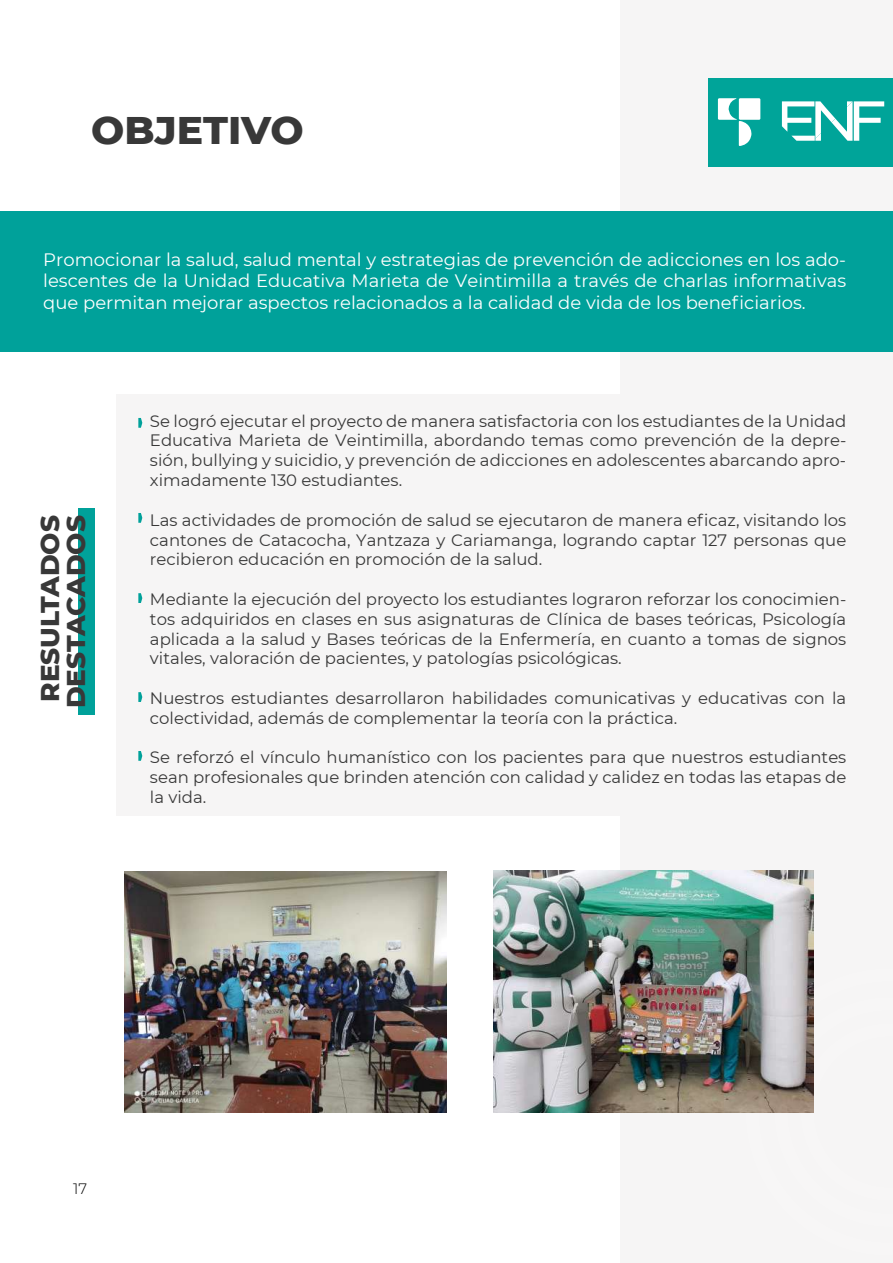
<style>
.page{position:relative;width:893px;height:1263px;background:#fff}
.page>*{position:absolute;margin:0;border:0;box-sizing:border-box;transform-origin:0 0}
.t1{font:800 39.3px "Montserrat";color:#383838}
.t2{font:800 26.25px/26.1px "Montserrat";color:#383838}
.t3{font:18px/21.6px "Montserrat";color:#fff;text-align:justify}
.t4{font:16.5px/19.8px "Montserrat";color:#383838;text-align:justify}
.t5{font:300 15px "Montserrat";color:#000}
.s1{color:#fff}
</style>
<div class="page">
<div style="left:621px;top:0;width:272px;height:1263px;background:#f6f5f5"></div>
<div style="left:0;top:211px;width:893px;height:140px;background:#00a19a"></div>
<div style="left:78px;top:508px;width:17px;height:207px;background:#00a19a"></div>
<div style="left:116px;top:395px;width:677px;height:421px;background:#f6f5f5"></div>
<svg style="left:138px;top:418px;width:4px;height:10px"></svg>
<svg style="left:138px;top:513px;width:4px;height:10px"></svg>
<svg style="left:138px;top:593px;width:4px;height:10px"></svg>
<svg style="left:138px;top:692px;width:4px;height:10px"></svg>
<svg style="left:138px;top:751px;width:4px;height:10px"></svg>
<img style="left:124px;top:872px;width:322px;height:240px">
<div style="left:708px;top:78px;width:185px;height:88px;background:#00a499"></div>
<div style="left:739px;top:98px;width:21px;height:22px;background:#fff"></div>
<svg style="left:718px;top:98px;width:34px;height:48px"></svg>
<svg style="left:782px;top:101px;width:102px;height:40px"></svg>
<img style="left:494px;top:870px;width:320px;height:242px">
<h1 class="t1" style="left:91px;top:101px;width:214px">OBJETIVO</h1>
<p class="t3" style="left:43px;top:248px;width:804px">Promocionar la salud, salud mental y estrategias de prevención de adicciones en los ado&shy;lescentes de la Unidad Educativa Marieta de Veintimilla a través de charlas informativas que permitan mejorar aspectos relacionados a la calidad de vida de los beneficiarios.</p>
<h2 class="t2" style="left:35px;top:708px;width:195px;rotate:-90deg">RESULTADOS<br>DESTACADOS</h2>
<p class="t4" style="left:150px;top:410px;width:698px">Se logró ejecutar el proyecto de manera satisfactoria con los estudiantes de la Unidad Educativa Marieta de Veintimilla, abordando temas como prevención de la depre&shy;sión, bullying y suicidio, y prevención de adicciones en adolescentes abarcando apro&shy;ximadamente 130 estudiantes.</p>
<p class="t4" style="left:150px;top:509px;width:698px">Las actividades de promoción de salud se ejecutaron de manera eficaz, visitando los cantones de Catacocha, Yantzaza y Cariamanga, logrando captar 127 personas que recibieron educación en promoción de la salud.</p>
<p class="t4" style="left:150px;top:588px;width:698px">Mediante la ejecución del proyecto los estudiantes lograron reforzar los conocimien&shy;tos adquiridos en clases en sus asignaturas de Clínica de bases teóricas, Psicología aplicada a la salud y Bases teóricas de la Enfermería, en cuanto a tomas de signos vitales, valoración de pacientes, y patologías psicológicas.</p>
<p class="t4" style="left:150px;top:687px;width:698px">Nuestros estudiantes desarrollaron habilidades comunicativas y educativas con la colectividad, además de complementar la teoría con la práctica.</p>
<p class="t4" style="left:150px;top:747px;width:698px">Se reforzó el vínculo humanístico con los pacientes para que nuestros estudiantes sean profesionales que brinden atención con calidad y calidez en todas las etapas de la vida.</p>
<p class="t5" style="left:73px;top:1178px;width:16px"><span class="s1">8</span>17</p>
</div>
